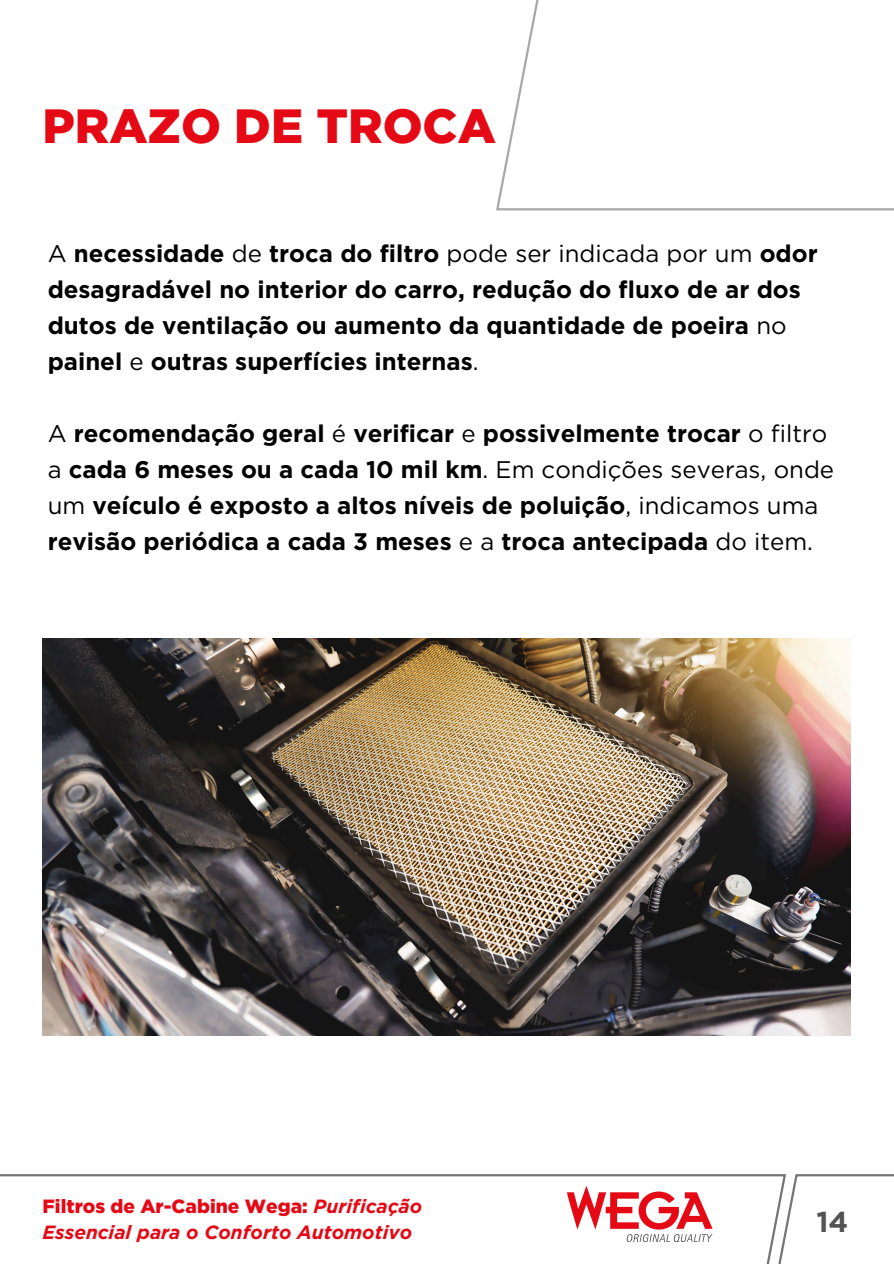
<style>
.page{position:relative;width:894px;height:1264px;background:#fff}
.page>*{position:absolute;margin:0;border:0;box-sizing:border-box;transform-origin:0 0}
.t1{font:900 48px "Gotham";color:#e50916}
.t2{font:700 28.8px "Gotham";color:#535353}
.t3{font:700 24px/36px "Gotham";color:#000}
.t4{font:italic 700 19.05px/26.1px "Gotham";color:#e50916}
.s1{font-weight:400}
.s2{font-weight:900;font-style:normal}
</style>
<div class="page">
<img style="left:43px;top:638px;width:807px;height:397px">
<svg style="left:811px;top:691px;width:40px;height:49px;background:#f4cec1"></svg>
<svg style="left:812px;top:638px;width:39px;height:46px"></svg>
<img style="left:400px;top:915px;width:373px;height:121px">
<img style="left:456px;top:639px;width:310px;height:280px">
<svg style="left:812px;top:210px;width:67px;height:1px"></svg>
<svg style="left:0;top:1174px;width:731px;height:68px"></svg>
<svg style="left:566px;top:1185px;width:146px;height:56px"></svg>
<svg style="left:731px;top:1174px;width:162px;height:89px"></svg>
<svg style="left:496px;top:0;width:397px;height:210px"></svg>
<h1 class="t1" style="left:43px;top:97px;width:455px">PRAZO DE TROCA</h1>
<h2 class="t3" style="left:48px;top:235px;width:771px"><span class="s1">A</span> necessidade <span class="s1">de</span> troca do filtro <span class="s1">pode ser indicada por um</span> odor desagradável no interior do carro, redução do fluxo de ar dos dutos de ventilação ou aumento da quantidade de poeira <span class="s1">no </span>painel <span class="s1">e</span> outras superfícies internas<span class="s1">.</span></h2>
<h2 class="t3" style="left:48px;top:415px;width:787px"><span class="s1">A</span> recomendação geral <span class="s1">é</span> verificar <span class="s1">e</span> possivelmente trocar <span class="s1">o filtro a</span> cada 6 meses ou a cada 10 mil km<span class="s1">. Em condições severas, onde um</span> veículo é exposto a altos níveis de poluição<span class="s1">, indicamos uma </span>revisão periódica a cada 3 meses <span class="s1">e a</span> troca antecipada <span class="s1">do item.</span></h2>
<p class="t4" style="left:43px;top:1192px;width:381px"><span class="s2">Filtros de Ar-Cabine Wega:</span> Purificação<br>Essencial para o Conforto Automotivo</p>
<p class="t2" style="left:816px;top:1204px;width:33px">14</p>
</div>
